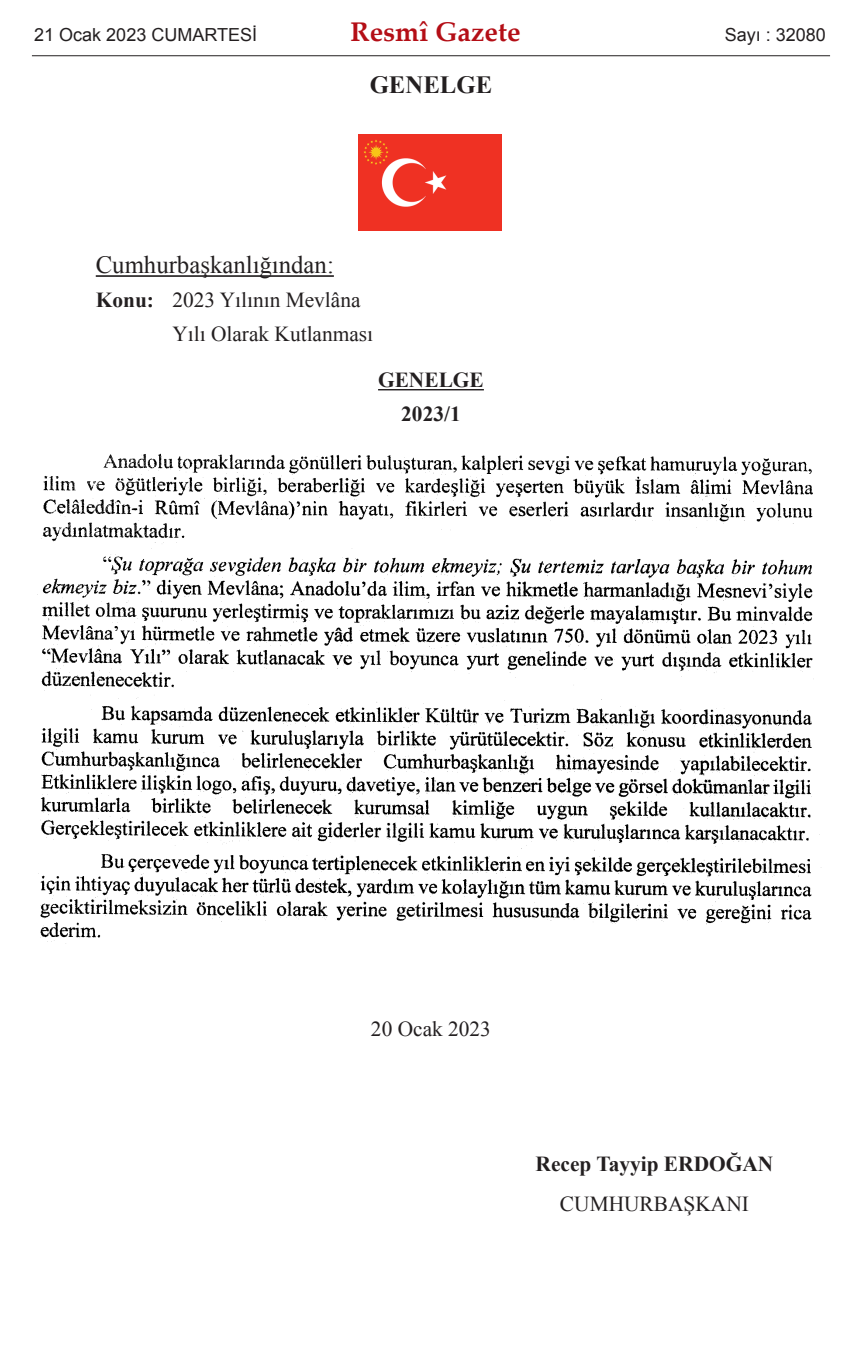
<style>
.page{position:relative;width:862px;height:1365px;background:#fff}
.page>*{position:absolute;margin:0;border:0;box-sizing:border-box;transform-origin:0 0}
.t1{font:700 27px "Palatino Linotype";color:#b40e16}
.t2{font:24.75px "Times New Roman";color:#231f20}
.t3{font:700 24.75px "Times New Roman";color:#231f20}
.t4{font:21.38px/33.8px "Times New Roman";color:#231f20}
.t5{font:700 21.38px/33.8px "Times New Roman";color:#231f20;text-align:center}
.t6{font:18px "Arial";color:#231f20}
.s1{font-weight:700}
</style>
<div class="page">
<hr style="left:96px;top:275px;width:238px;height:2px;background:#231f20">
<hr style="left:378px;top:389px;width:105px;height:1px;background:#231f20">
<img style="left:358px;top:135px;width:143px;height:96px">
<img style="left:37px;top:453px;width:783px;height:491px">
<hr style="left:32px;top:55px;width:797px;height:1px;background:#231f20">
<p class="t6" style="left:34px;top:25px;width:224px">21 Ocak 2023 CUMARTESİ</p>
<p class="t1" style="left:350px;top:21px;width:171px">Resmî Gazete</p>
<p class="t6" style="left:724px;top:25px;width:103px">Sayı : 32080</p>
<p class="t3" style="left:369px;top:71px;width:124px">GENELGE</p>
<p class="t2" style="left:96px;top:251px;width:239px">Cumhurbaşkanlığından:</p>
<p class="t4" style="left:172px;top:283px;width:202px;text-indent:-77px"><span class="s1">Konu:</span> 2023 Yılının Mevlâna<br>Yılı Olarak Kutlanması</p>
<p class="t5" style="left:378px;top:363px;width:107px">GENELGE<br>2023/1</p>
<p class="t4" style="left:371px;top:1012px;width:121px">20 Ocak 2023</p>
<p class="t5" style="left:535px;top:1147px;width:239px">Recep Tayyip ERDOĞAN</p>
<p class="t4" style="left:559px;top:1187px;width:190px">CUMHURBAŞKANI</p>
</div>
